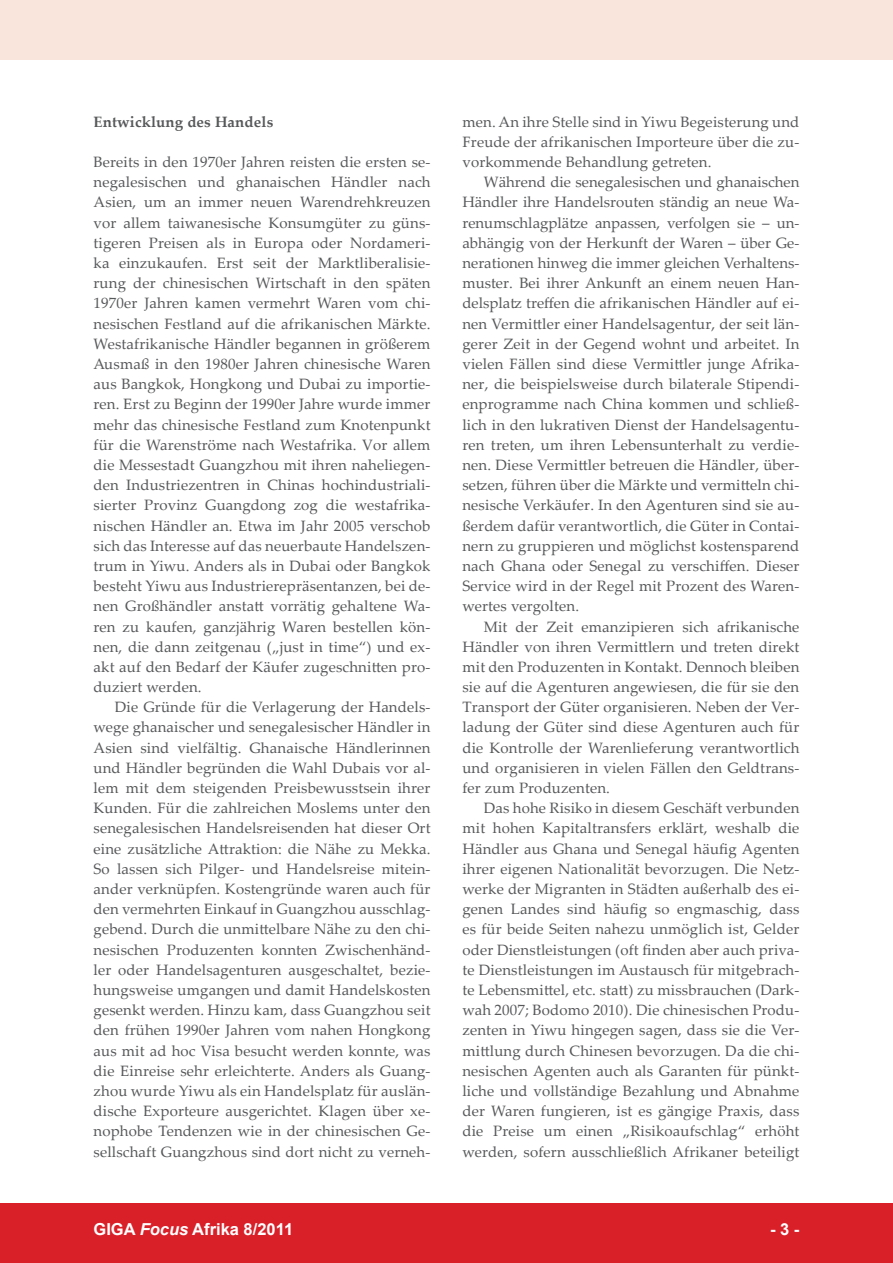
<style>
.page{position:relative;width:893px;height:1263px;background:#fff}
.page>*{position:absolute;margin:0;border:0;box-sizing:border-box;transform-origin:0 0}
.t1{font:700 16.5px "Arial";color:#fff}
.foc__text_fliesstext{font:15px/20.2px "Palatino Linotype";letter-spacing:.01em;color:#57585a;text-align:justify}
.foc__text_1__absatz{font:15px/20.2px "Palatino Linotype";letter-spacing:.01em;color:#57585a;text-align:justify}
.foc__text_ueberschri{font:700 15px "Palatino Linotype";letter-spacing:.01em;color:#57585a}
.s1{font-style:italic}
</style>
<div class="page">
<div style="left:0;top:1203px;width:893px;height:60px;background:#d91f28"></div>
<div style="left:0;top:0;width:893px;height:60px;background:#fae5dc"></div>
<p class="foc__text_ueberschri" style="left:94px;top:111px;width:181px">Entwicklung des Handels</p>
<p class="foc__text_1__absatz" style="left:94px;top:151px;width:338px">Bereits in den 1970er Jahren reisten die ersten se&shy;negalesischen und ghanaischen Händler nach Asien, um an immer neuen Warendrehkreuzen vor allem taiwanesische Konsumgüter zu güns&shy;tigeren Preisen als in Europa oder Nordameri&shy;ka einzukaufen. Erst seit der Marktliberalisie&shy;rung der chinesischen Wirtschaft in den späten 1970er Jahren kamen vermehrt Waren vom chi&shy;nesischen Festland auf die afrikanischen Märkte.<br>Westafrikanische Händler begannen in größerem Ausmaß in den 1980er Jahren chinesische Waren aus Bangkok, Hongkong und Dubai zu importie&shy;ren. Erst zu Beginn der 1990er Jahre wurde immer mehr das chinesische Festland zum Knotenpunkt für die Warenströme nach Westafrika. Vor allem die Messestadt Guangzhou mit ihren naheliegen&shy;den Industriezentren in Chinas hochindustriali&shy;sierter Provinz Guangdong zog die westafrika&shy;nischen Händler an. Etwa im Jahr 2005 verschob sich das Interesse auf das neuerbaute Handelszen&shy;trum in Yiwu. Anders als in Dubai oder Bangkok besteht Yiwu aus Industrierepräsentanzen, bei de&shy;nen Großhändler anstatt vorrätig gehaltene Wa&shy;ren zu kaufen, ganzjährig Waren bestellen kön&shy;nen, die dann zeitgenau („just in time“) und ex&shy;akt auf den Bedarf der Käufer zugeschnitten pro&shy;duziert werden.</p>
<p class="foc__text_fliesstext" style="left:94px;top:696px;width:339px;text-indent:21px">Die Gründe für die Verlagerung der Handels&shy;wege ghanaischer und senegalesischer Händler in Asien sind vielfältig. Ghanaische Händlerinnen und Händler begründen die Wahl Dubais vor al&shy;lem mit dem steigenden Preisbewusstsein ihrer Kunden. Für die zahlreichen Moslems unter den senegalesischen Handelsreisenden hat dieser Ort eine zusätzliche Attraktion: die Nähe zu Mekka.<br>So lassen sich Pilger- und Handelsreise mitein&shy;ander verknüpfen. Kostengründe waren auch für den vermehrten Einkauf in Guangzhou ausschlag&shy;gebend. Durch die unmittelbare Nähe zu den chi&shy;nesischen Produzenten konnten Zwischenhänd&shy;ler oder Handelsagenturen ausgeschaltet, bezie&shy;hungsweise umgangen und damit Handelskosten gesenkt werden. Hinzu kam, dass Guangzhou seit den frühen 1990er Jahren vom nahen Hongkong aus mit ad hoc Visa besucht werden konnte, was die Einreise sehr erleichterte. Anders als Guang&shy;zhou wurde Yiwu als ein Handelsplatz für auslän&shy;dische Exporteure ausgerichtet. Klagen über xe&shy;nophobe Tendenzen wie in der chinesischen Ge&shy;sellschaft Guangzhous sind dort nicht zu verneh-</p>
<p class="foc__text_fliesstext" style="left:462px;top:111px;width:338px">men. An ihre Stelle sind in Yiwu Begeisterung und Freude der afrikanischen Importeure über die zu&shy;vorkommende Behandlung getreten.</p>
<p class="foc__text_fliesstext" style="left:462px;top:171px;width:338px;text-indent:21px">Während die senegalesischen und ghanaischen Händler ihre Handelsrouten ständig an neue Wa&shy;renumschlagplätze anpassen, verfolgen sie – un&shy;abhängig von der Herkunft der Waren – über Ge&shy;nerationen hinweg die immer gleichen Verhaltens&shy;muster. Bei ihrer Ankunft an einem neuen Han&shy;delsplatz treffen die afrikanischen Händler auf ei&shy;nen Vermittler einer Handelsagentur, der seit län&shy;gerer Zeit in der Gegend wohnt und arbeitet. In vielen Fällen sind diese Vermittler junge Afrika&shy;ner, die beispielsweise durch bilaterale Stipendi&shy;enprogramme nach China kommen und schließ&shy;lich in den lukrativen Dienst der Handelsagentu&shy;ren treten, um ihren Lebensunterhalt zu verdie&shy;nen. Diese Vermittler betreuen die Händler, über&shy;setzen, führen über die Märkte und vermitteln chi&shy;nesische Verkäufer. In den Agenturen sind sie au&shy;ßerdem dafür verantwortlich, die Güter in Contai&shy;nern zu gruppieren und möglichst kostensparend nach Ghana oder Senegal zu verschiffen. Dieser Service wird in der Regel mit Prozent des Waren&shy;wertes vergolten.</p>
<p class="foc__text_fliesstext" style="left:462px;top:616px;width:338px;text-indent:21px">Mit der Zeit emanzipieren sich afrikanische Händler von ihren Vermittlern und treten direkt mit den Produzenten in Kontakt. Dennoch bleiben sie auf die Agenturen angewiesen, die für sie den Transport der Güter organisieren. Neben der Ver&shy;ladung der Güter sind diese Agenturen auch für die Kontrolle der Warenlieferung verantwortlich und organisieren in vielen Fällen den Geldtrans&shy;fer zum Produzenten.</p>
<p class="foc__text_fliesstext" style="left:462px;top:797px;width:339px;text-indent:21px">Das hohe Risiko in diesem Geschäft verbunden mit hohen Kapitaltransfers erklärt, weshalb die Händler aus Ghana und Senegal häufig Agenten ihrer eigenen Nationalität bevorzugen. Die Netz&shy;werke der Migranten in Städten außerhalb des ei&shy;genen Landes sind häufig so engmaschig, dass es für beide Seiten nahezu unmöglich ist, Gelder oder Dienstleistungen (oft finden aber auch priva&shy;te Dienstleistungen im Austausch für mitgebrach&shy;te Lebensmittel, etc. statt) zu missbrauchen (Dark&shy;wah 2007; Bodomo 2010). Die chinesischen Produ&shy;zenten in Yiwu hingegen sagen, dass sie die Ver&shy;mittlung durch Chinesen bevorzugen. Da die chi&shy;nesischen Agenten auch als Garanten für pünkt&shy;liche und vollständige Bezahlung und Abnahme der Waren fungieren, ist es gängige Praxis, dass die Preise um einen „Risikoaufschlag“ erhöht werden, sofern ausschließlich Afrikaner beteiligt</p>
<p class="t1" style="left:94px;top:1218px;width:201px">GIGA <span class="s1">Focus</span> Afrika 8/2011</p>
<p class="t1" style="left:770px;top:1218px;width:31px">- 3 -</p>
</div>
